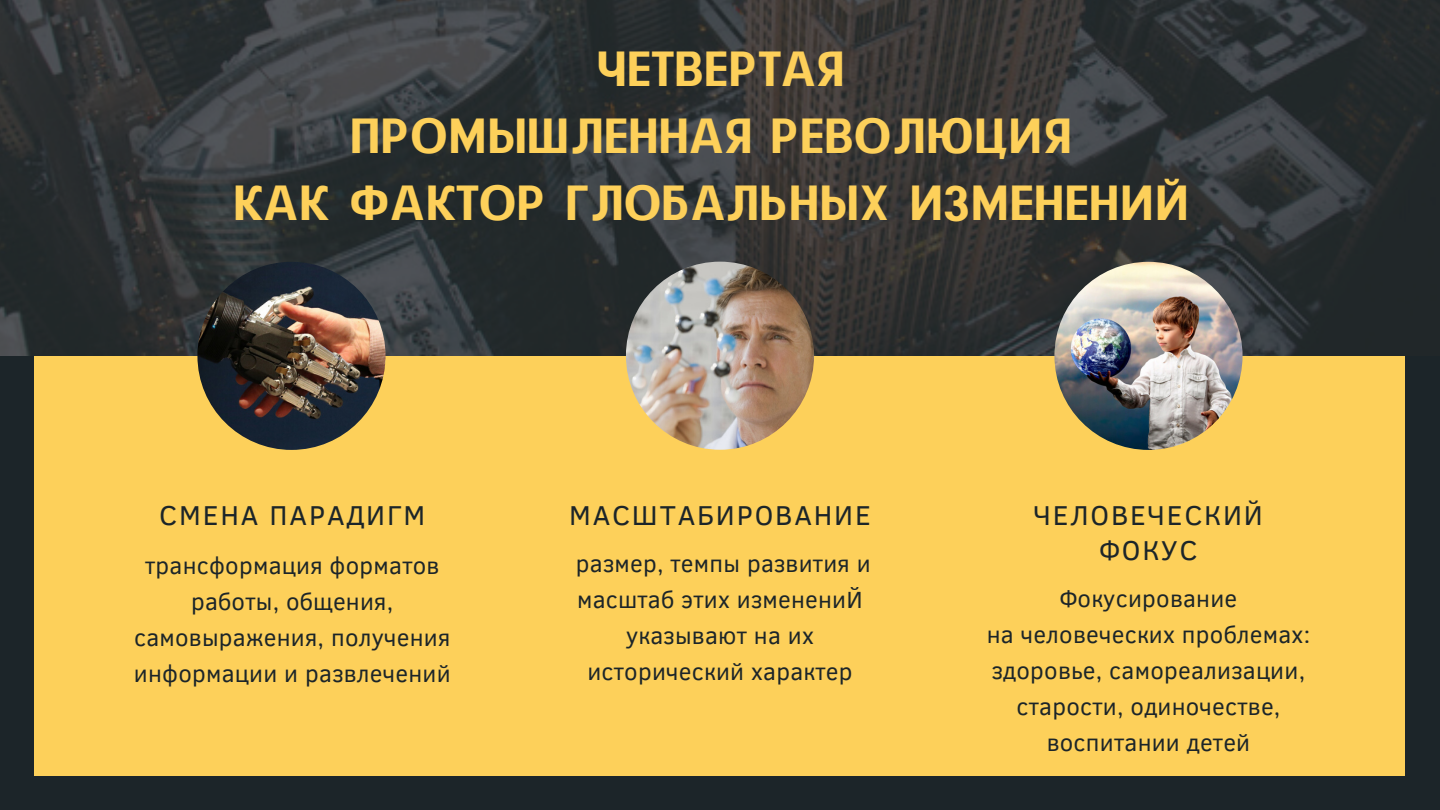
<style>
.page{position:relative;width:1440px;height:810px;background:#1c2529}
.page>*{position:absolute;margin:0;border:0;box-sizing:border-box;transform-origin:0 0}
.t1{font:48px/66.8px "CAT Neuzeit";letter-spacing:.03em;color:#fdd05a;text-align:center}
.t2{font:28px/34.5px "Clear Sans";letter-spacing:.065em;color:#1c2529;text-align:center}
.t3{font:24px/36px "Clear Sans";letter-spacing:.01em;color:#1c2529;text-align:center}
</style>
<div class="page">
<div style="left:34px;top:313px;width:1371px;height:462px;background:#fdd05a"></div>
<img style="left:0;top:0;width:1440px;height:355px">
<img style="left:197px;top:262px;width:189px;height:188px;border-radius:50%">
<img style="left:626px;top:262px;width:188px;height:188px;border-radius:50%">
<img style="left:1054px;top:262px;width:189px;height:188px;border-radius:50%">
<h1 class="t1" style="left:233px;top:35px;width:957px">ЧЕТВЕРТАЯ<br>ПРОМЫШЛЕННАЯ РЕВОЛЮЦИЯ<br>КАК ФАКТОР ГЛОБАЛЬНЫХ ИЗМЕНЕНИЙ</h1>
<p class="t2" style="left:159px;top:497px;width:267px">СМЕНА ПАРАДИГМ</p>
<p class="t3" style="left:134px;top:546px;width:318px">трансформация форматов работы, общения, самовыражения, получения информации и развлечений</p>
<p class="t2" style="left:569px;top:497px;width:303px">МАСШТАБИРОВАНИЕ</p>
<p class="t3" style="left:576px;top:544px;width:296px">размер, темпы развития и масштаб этих изменениЙ указывают на их исторический характер</p>
<p class="t2" style="left:1034px;top:497px;width:231px">ЧЕЛОВЕЧЕСКИЙ<br>ФОКУС</p>
<p class="t3" style="left:987px;top:579px;width:325px">Фокусирование<br>на человеческих проблемах: здоровье, самореализации, старости, одиночестве, воспитании детей</p>
</div>
